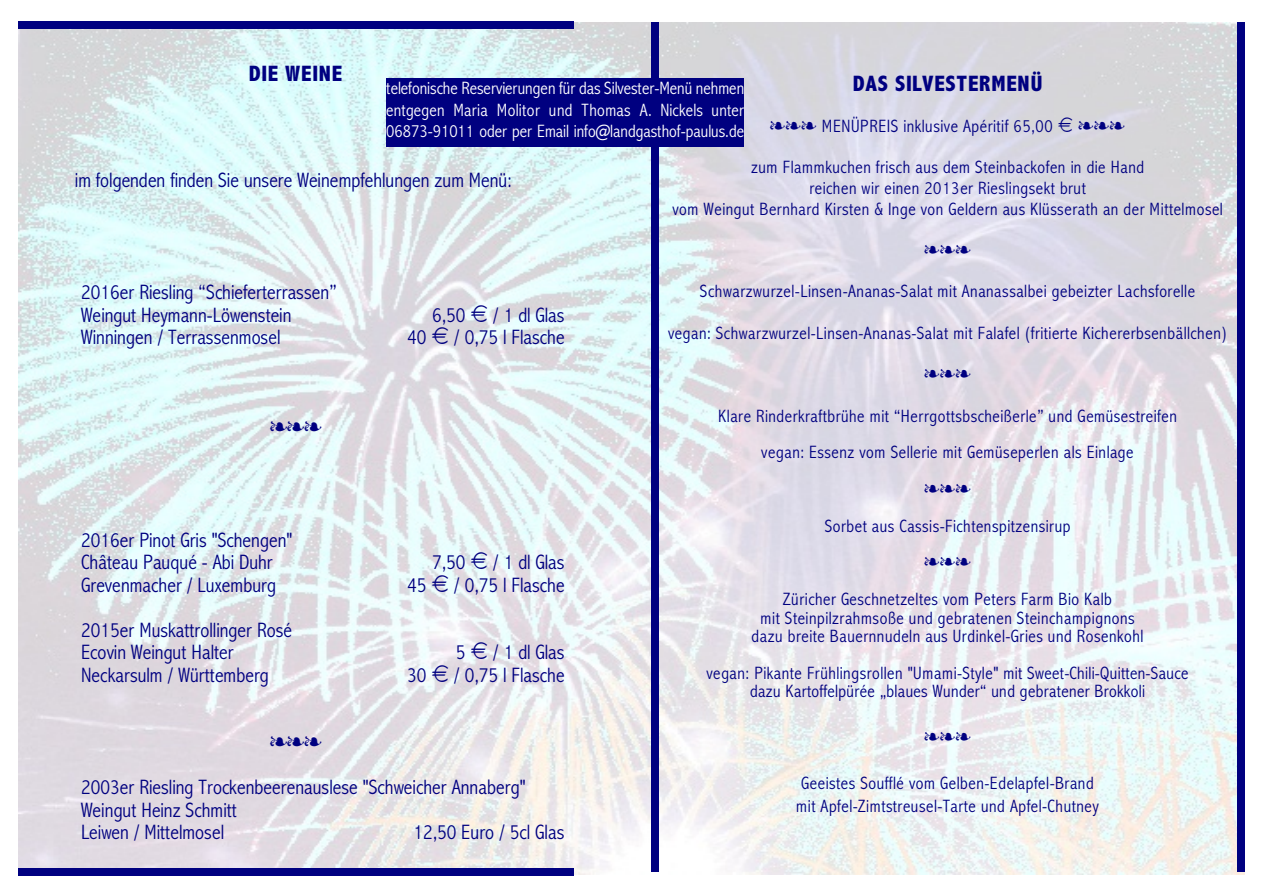
<style>
.page{position:relative;width:1263px;height:894px;background:#fff}
.page>*{position:absolute;margin:0;border:0;box-sizing:border-box;transform-origin:0 0}
.t1{font:800 22.35px "Abadi MT Condensed";letter-spacing:.03em;color:#000080}
.t2{font:800 22.35px "Abadi MT Condensed";letter-spacing:.035em;color:#000080}
.t3{font:300 21px/22.5px "Abadi MT Condensed";letter-spacing:.005em;color:#000080}
.t4{font:300 18px/18.3px "Abadi MT Condensed";letter-spacing:.035em;color:#000080;text-align:center}
.t5{font:300 18px/21.5px "Abadi MT Condensed";letter-spacing:.005em;color:#fff;text-align:justify}
</style>
<div class="page">
<img style="left:18px;top:22px;width:1226px;height:852px">
<div style="left:651px;top:22px;width:7px;height:850px;background:#000080"></div>
<div style="left:1237px;top:22px;width:7px;height:850px;background:#000080"></div>
<div style="left:386px;top:78px;width:358px;height:69px;background:#000080"></div>
<div style="left:18px;top:21px;width:555px;height:7px;background:#000080"></div>
<div style="left:18px;top:869px;width:555px;height:7px;background:#000080"></div>
<svg style="left:770px;top:121px;width:46px;height:9px"></svg>
<svg style="left:1059px;top:117px;width:13px;height:15px"></svg>
<svg style="left:1079px;top:121px;width:46px;height:9px"></svg>
<svg style="left:924px;top:245px;width:46px;height:9px"></svg>
<svg style="left:924px;top:369px;width:46px;height:9px"></svg>
<svg style="left:924px;top:484px;width:46px;height:9px"></svg>
<svg style="left:924px;top:557px;width:46px;height:9px"></svg>
<svg style="left:924px;top:732px;width:46px;height:9px"></svg>
<svg style="left:471px;top:305px;width:16px;height:17px"></svg>
<svg style="left:432px;top:328px;width:16px;height:16px"></svg>
<svg style="left:270px;top:422px;width:51px;height:10px"></svg>
<svg style="left:471px;top:553px;width:16px;height:16px"></svg>
<svg style="left:432px;top:575px;width:16px;height:17px"></svg>
<svg style="left:471px;top:643px;width:16px;height:16px"></svg>
<svg style="left:432px;top:665px;width:16px;height:17px"></svg>
<svg style="left:270px;top:737px;width:51px;height:10px"></svg>
<p class="t2" style="left:249px;top:66px;width:95px">DIE WEINE</p>
<p class="t1" style="left:853px;top:76px;width:191px">DAS SILVESTERMENÜ</p>
<p class="t4" style="left:822px;top:119px;width:233px">MENÜPREIS inklusive Apéritif 65,00</p>
<p class="t4" style="left:672px;top:159px;width:552px;line-height:20.7px">zum Flammkuchen frisch aus dem Steinbackofen in die Hand<br>reichen wir einen 2013er Rieslingsekt brut<br>vom Weingut Bernhard Kirsten &amp; Inge von Geldern aus Klüsserath an der Mittelmosel</p>
<p class="t5" style="left:386px;top:80px;width:359px">telefonische Reservierungen für das Silvester-Menü nehmen entgegen Maria Molitor und Thomas A. Nickels unter 06873-91011 oder per Email info@landgasthof-paulus.de</p>
<p class="t3" style="left:75px;top:171px;width:439px">im folgenden finden Sie unsere Weinempfehlungen zum Menü:</p>
<p class="t3" style="left:81px;top:283px;width:257px">2016er Riesling “Schieferterrassen”<br>Weingut Heymann-Löwenstein</p>
<p class="t3" style="left:432px;top:306px;width:35px">6,50</p>
<p class="t3" style="left:493px;top:306px;width:73px">/ 1 dl Glas</p>
<p class="t3" style="left:81px;top:328px;width:201px">Winningen / Terrassenmosel</p>
<p class="t3" style="left:407px;top:328px;width:21px">40</p>
<p class="t3" style="left:454px;top:328px;width:112px">/ 0,75 l Flasche</p>
<p class="t3" style="left:81px;top:531px;width:213px">2016er Pinot Gris "Schengen"<br>Château Pauqué - Abi Duhr</p>
<p class="t3" style="left:432px;top:553px;width:35px">7,50</p>
<p class="t3" style="left:493px;top:553px;width:73px">/ 1 dl Glas</p>
<p class="t3" style="left:81px;top:576px;width:197px">Grevenmacher / Luxemburg</p>
<p class="t3" style="left:407px;top:576px;width:21px">45</p>
<p class="t3" style="left:454px;top:576px;width:112px">/ 0,75 l Flasche</p>
<p class="t3" style="left:81px;top:621px;width:213px">2015er Muskattrollinger Rosé<br>Ecovin Weingut Halter</p>
<p class="t3" style="left:456px;top:643px;width:11px">5</p>
<p class="t3" style="left:493px;top:643px;width:73px">/ 1 dl Glas</p>
<p class="t3" style="left:81px;top:666px;width:189px">Neckarsulm / Württemberg</p>
<p class="t3" style="left:407px;top:666px;width:21px">30</p>
<p class="t3" style="left:454px;top:666px;width:112px">/ 0,75 l Flasche</p>
<p class="t3" style="left:81px;top:778px;width:446px">2003er Riesling Trockenbeerenauslese "Schweicher Annaberg"<br>Weingut Heinz Schmitt<br>Leiwen / Mittelmosel</p>
<p class="t3" style="left:413px;top:823px;width:152px">12,50 Euro / 5cl Glas</p>
<p class="t4" style="left:700px;top:284px;width:497px">Schwarzwurzel-Linsen-Ananas-Salat mit Ananassalbei gebeizter Lachsforelle</p>
<p class="t4" style="left:668px;top:326px;width:561px">vegan: Schwarzwurzel-Linsen-Ananas-Salat mit Falafel (fritierte Kichererbsenbällchen)</p>
<p class="t4" style="left:718px;top:399px;width:460px;line-height:36.6px">Klare Rinderkraftbrühe mit “Herrgottsbscheißerle” und Gemüsestreifen vegan: Essenz vom Sellerie mit Gemüseperlen als Einlage</p>
<p class="t4" style="left:825px;top:518px;width:247px">Sorbet aus Cassis-Fichtenspitzensirup</p>
<p class="t4" style="left:752px;top:592px;width:394px">Züricher Geschnetzeltes vom Peters Farm Bio Kalb<br>mit Steinpilzrahmsoße und gebratenen Steinchampignons dazu breite Bauernnudeln aus Urdinkel-Gries und Rosenkohl</p>
<p class="t4" style="left:707px;top:665px;width:483px">vegan: Pikante Frühlingsrollen "Umami-Style" mit Sweet-Chili-Quitten-Sauce dazu Kartoffelpürée „blaues Wunder“ und gebratener Brokkoli</p>
<p class="t4" style="left:796px;top:773px;width:304px;line-height:23.1px;text-align:left">Geeistes Soufflé vom Gelben-Edelapfel-Brand mit Apfel-Zimtstreusel-Tarte und Apfel-Chutney</p>
</div>
